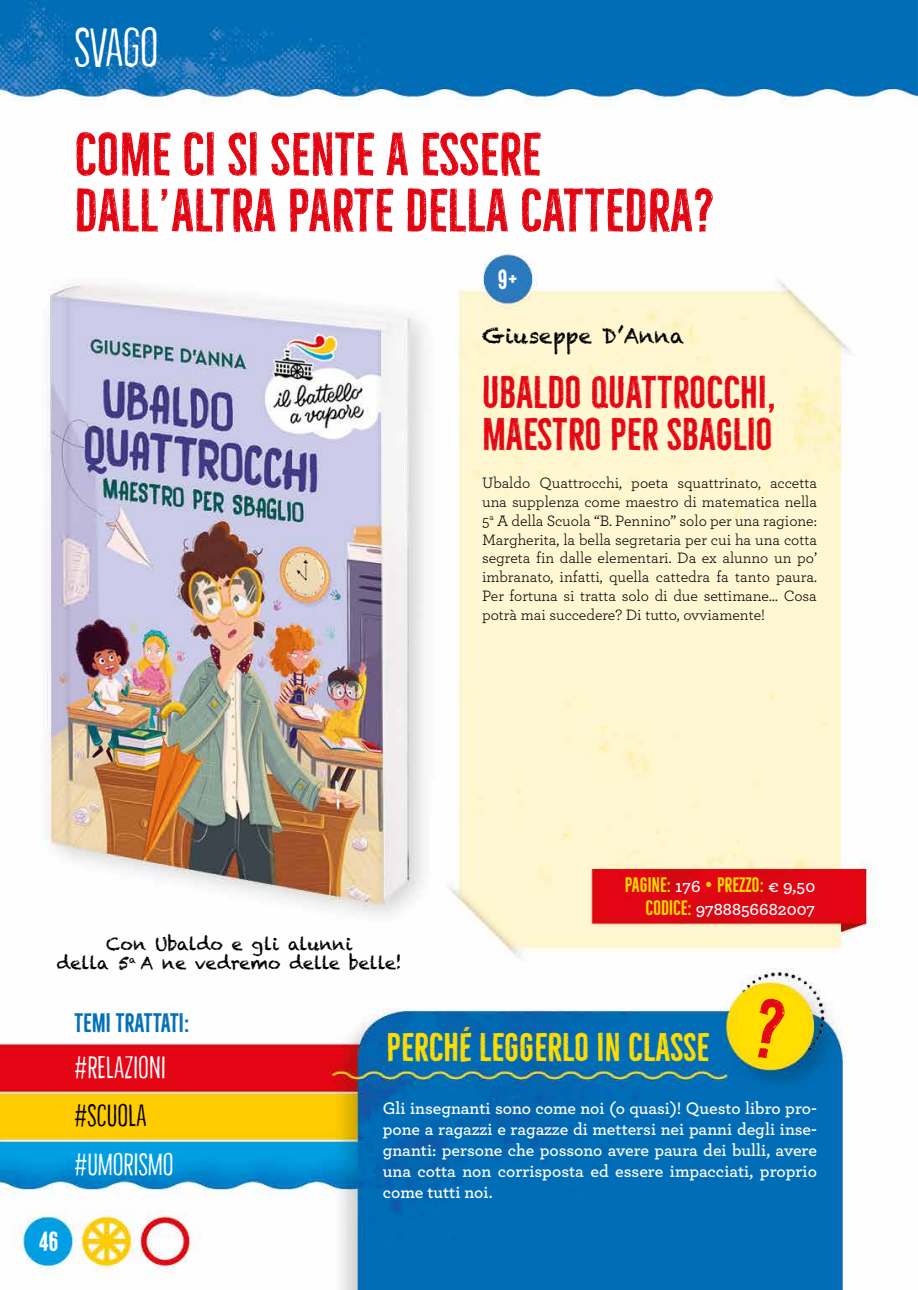
<style>
.page{position:relative;width:918px;height:1290px;background:#fff}
.page>*{position:absolute;margin:0;border:0;box-sizing:border-box;transform-origin:0 0}
.t1{font:56px/56px "Bellfort Draw";color:#e30613}
.t2{font:100 49px "Bellfort Draw Rough";color:#fff}
.t3{font:42px/42px "Bellfort Draw";color:#e30613}
.t4{font:36.75px "Bellfort Draw";color:#fd0}
.t5{font:100 28px "Bellfort Draw Rough";color:#fff}
.t6{font:100 28px "Bellfort Draw Rough";letter-spacing:.01em;color:#000}
.t7{font:25.55px "Bellfort Draw";color:#fff}
.t8{font:24.5px "Bellfort Draw";color:#006eb7}
.t9{font:21px "Chalkduster";color:#000}
.t10{font:19.25px "Bellfort Draw";color:#fd0}
.t11{font:600 17.5px/21px "Archer";color:#fff;text-align:justify}
.t12{font:17.5px/19.2px "Chalkduster";color:#000;text-align:center}
.t13{font:15.75px/18.9px "Archer";color:#000;text-align:justify}
.s1{font-family:"Archer";font-weight:600;font-size:17.5px;color:#fff}
.s2{font-family:"Bellfort Draw";font-weight:400;font-size:19.25px;color:#fd0}
</style>
<div class="page">
<img style="left:0;top:0;width:918px;height:1290px">
<div style="left:751px;top:997px;width:35px;height:63px;background:#ffde00"></div>
<h2 class="t2" style="left:74px;top:18px;width:86px">SVAGO</h2>
<h1 class="t1" style="left:74px;top:127px;width:642px">COME CI SI SENTE A ESSERE<br>DALL’ALTRA PARTE DELLA CATTEDRA?</h1>
<h3 class="t7" style="left:498px;top:264px;width:22px">9+</h3>
<h3 class="t9" style="left:482px;top:323px;width:204px">Giuseppe D’Anna</h3>
<h3 class="t3" style="left:482px;top:372px;width:296px">UBALDO QUATTROCCHI,<br>MAESTRO PER SBAGLIO</h3>
<p class="t13" style="left:482px;top:472px;width:336px">Ubaldo Quattrocchi, poeta squattrinato, accetta una supplenza come maestro di matematica nella 5<sup>a</sup> A della Scuola “B. Pennino” solo per una ragione:<br>Margherita, la bella segretaria per cui ha una cotta segreta fin dalle elementari. Da ex alunno un po’ imbranato, infatti, quella cattedra fa tanto paura.<br>Per fortuna si tratta solo di due settimane… Cosa potrà mai succedere? Di tutto, ovviamente!</p>
<p class="t12" style="left:57px;top:934px;width:347px">Con Ubaldo e gli alunni<br>della 5<sup>a</sup> A ne vedremo delle belle!</p>
<p class="t10" style="left:625px;top:873px;width:192px">PAGINE: <span class="s1">176</span> • PREZZO: <span class="s1">€ 9,50</span></p>
<p class="t11" style="left:645px;top:898px;width:171px"><span class="s2">CODICE:</span> 9788856682007</p>
<h3 class="t8" style="left:74px;top:1008px;width:117px">TEMI TRATTATI:</h3>
<h3 class="t5" style="left:74px;top:1051px;width:93px">#RELAZIONI</h3>
<h3 class="t6" style="left:74px;top:1099px;width:73px">#SCUOLA</h3>
<h3 class="t5" style="left:74px;top:1147px;width:101px">#UMORISMO</h3>
<h3 class="t7" style="left:39px;top:1225px;width:21px">46</h3>
<h3 class="t4" style="left:386px;top:1025px;width:324px">PERCHÉ LEGGERLO IN CLASSE</h3>
<p class="t11" style="left:383px;top:1097px;width:436px">Gli insegnanti sono come noi (o quasi)! Questo libro pro&shy;pone a ragazzi e ragazze di mettersi nei panni degli inse&shy;gnanti: persone che possono avere paura dei bulli, avere una cotta non corrisposta ed essere impacciati, proprio come tutti noi.</p>
</div>
